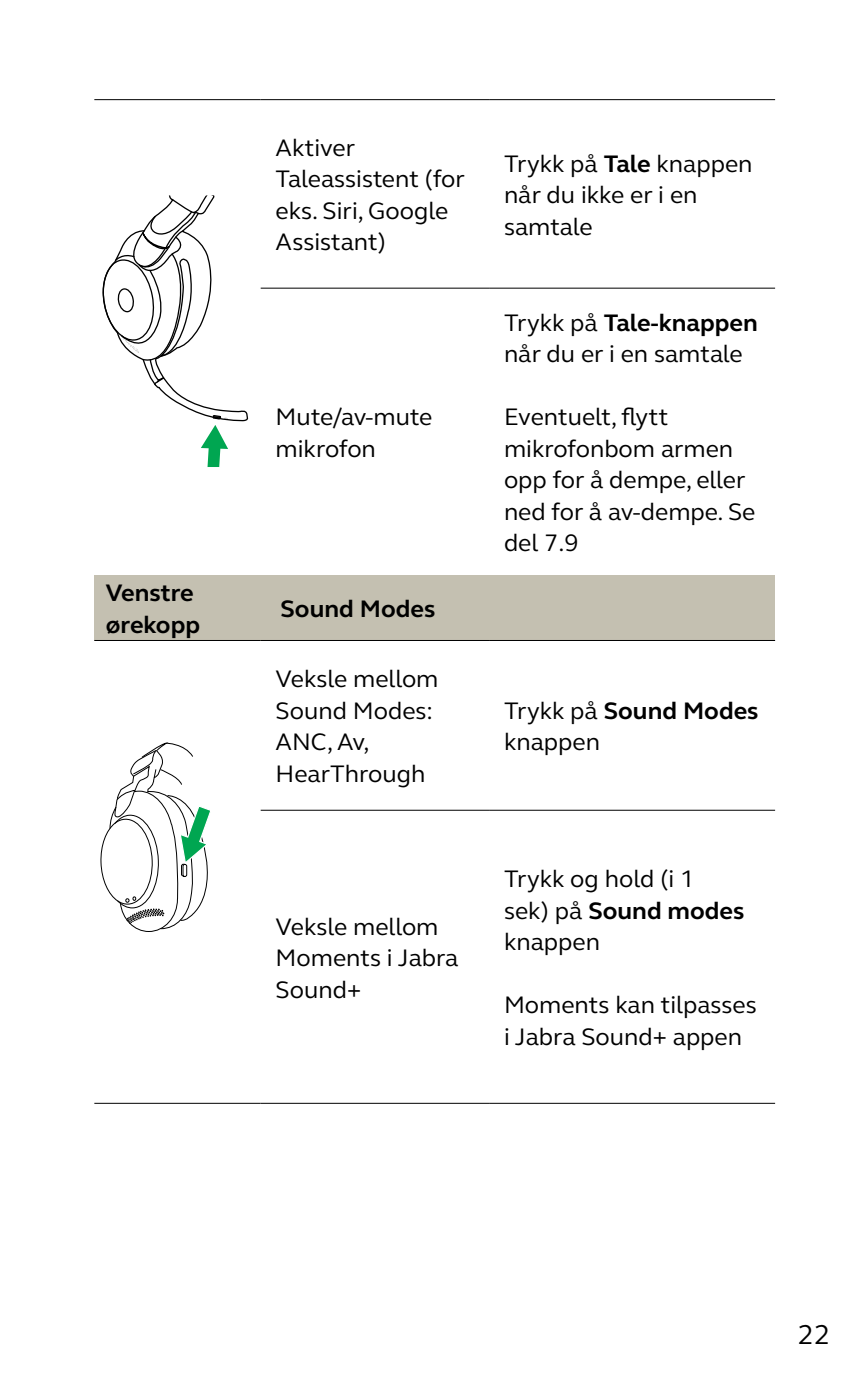
<style>
.page{position:relative;width:864px;height:1389px;background:#fff}
.page>*{position:absolute;margin:0;border:0;box-sizing:border-box;transform-origin:0 0}
.t1{font:28px "GN Elliot";color:#000}
.t2{font:24.5px/31.5px "GN Elliot";color:#000}
.t3{font:700 24.5px/31.5px "GN Elliot";color:#000}
.s1{font-weight:700}
</style>
<div class="page">
<div style="left:94px;top:575px;width:166px;height:65px;background:#c4c0b1"></div>
<div style="left:260px;top:575px;width:514px;height:65px;background:#c4c0b1"></div>
<hr style="left:94px;top:640px;width:166px;height:1px;background:#000">
<hr style="left:260px;top:640px;width:229px;height:1px;background:#000">
<hr style="left:489px;top:640px;width:285px;height:1px;background:#000">
<hr style="left:94px;top:99px;width:166px;height:1px;background:#000">
<hr style="left:260px;top:99px;width:229px;height:1px;background:#000">
<hr style="left:489px;top:99px;width:285px;height:1px;background:#000">
<hr style="left:260px;top:288px;width:229px;height:1px;background:#000">
<hr style="left:489px;top:288px;width:285px;height:1px;background:#000">
<hr style="left:260px;top:810px;width:229px;height:1px;background:#000">
<hr style="left:489px;top:810px;width:285px;height:1px;background:#000">
<hr style="left:94px;top:1103px;width:166px;height:1px;background:#000">
<hr style="left:260px;top:1103px;width:229px;height:1px;background:#000">
<hr style="left:489px;top:1103px;width:285px;height:1px;background:#000">
<svg style="left:102px;top:195px;width:146px;height:272px"></svg>
<svg style="left:100px;top:742px;width:110px;height:190px"></svg>
<p class="t3" style="left:106px;top:577px;width:96px">Venstre ørekopp</p>
<p class="t2" style="left:275px;top:131px;width:191px">Aktiver<br>Taleassistent (for eks. Siri, Google<br>Assistant)</p>
<p class="t2" style="left:275px;top:401px;width:158px">Mute/av-mute mikrofon</p>
<p class="t3" style="left:280px;top:593px;width:156px">Sound Modes</p>
<p class="t2" style="left:275px;top:663px;width:164px">Veksle mellom<br>Sound Modes:<br>ANC, Av,<br>HearThrough</p>
<p class="t2" style="left:275px;top:910px;width:184px">Veksle mellom<br>Moments i Jabra<br>Sound+</p>
<p class="t2" style="left:504px;top:147px;width:250px">Trykk på <span class="s1">Tale</span> knappen når du ikke er i en samtale</p>
<p class="t2" style="left:504px;top:306px;width:255px">Trykk på <span class="s1">Tale-knappen </span>når du er i en samtale</p>
<p class="t2" style="left:504px;top:401px;width:253px">Eventuelt, flytt mikrofonbom armen opp for å dempe, eller ned for å av-dempe. Se del 7.9</p>
<p class="t2" style="left:504px;top:694px;width:256px">Trykk på <span class="s1">Sound Modes </span>knappen</p>
<p class="t2" style="left:504px;top:863px;width:242px">Trykk og hold (i 1 sek) på <span class="s1">Sound modes </span>knappen</p>
<p class="t2" style="left:504px;top:989px;width:254px">Moments kan tilpasses i Jabra Sound+ appen</p>
<p class="t1" style="left:797px;top:1316px;width:34px">22</p>
</div>
